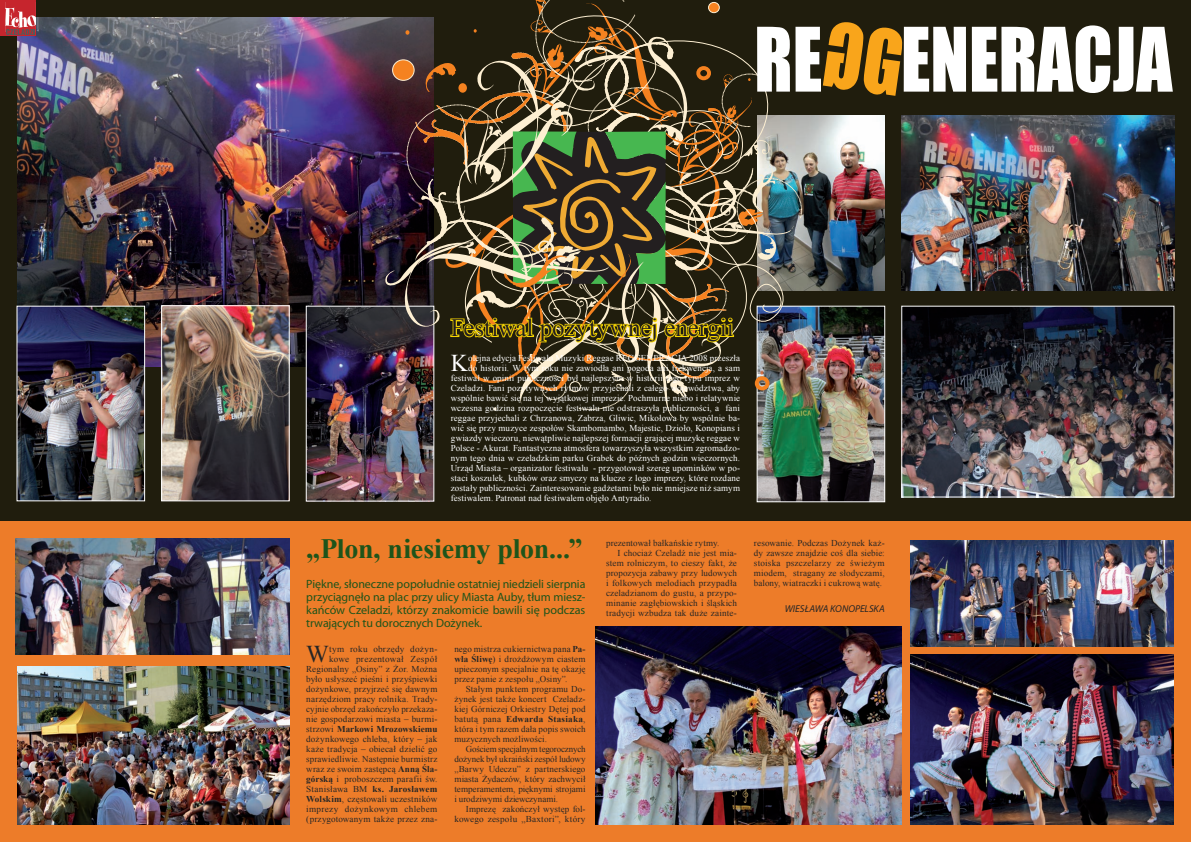
<style>
.page{position:relative;width:1191px;height:842px;background:#fff}
.page>*{position:absolute;margin:0;border:0;box-sizing:border-box;transform-origin:0 0}
.t1{font:700 28px "Times New Roman";letter-spacing:-.01em;color:#1e541a}
.t2{font:25px "Times New Roman";color:#231f20}
.t3{font:24.1px "Times New Roman";color:#fff}
.t4{font:24.1px "Times New Roman";color:#262626}
.t5{font:12px/13px "Myriad Pro";letter-spacing:-.005em;color:#1e541a;text-align:justify}
.t6{font:italic 10px "Myriad Pro";color:#262626}
.t7{font:9px/10px "Times New Roman";letter-spacing:.015em;color:#262626;text-align:justify}
.t8{font:9px "Times New Roman";letter-spacing:.01em;color:#fff}
.s1{font-weight:700}
</style>
<div class="page">
<div style="left:0;top:0;width:1191px;height:538px;background:#201d0d"></div>
<div style="left:0;top:521px;width:1191px;height:321px;background:#ed7c29"></div>
<img style="left:17px;top:18px;width:368px;height:348px">
<img style="left:19px;top:308px;width:124px;height:191px">
<div style="left:17px;top:306px;width:128px;height:195px;border:1px solid #fff"></div>
<img style="left:163px;top:307px;width:125px;height:192px">
<div style="left:161px;top:305px;width:129px;height:196px;border:1px solid #fff"></div>
<img style="left:308px;top:308px;width:124px;height:192px">
<img style="left:758px;top:420px;width:125px;height:80px">
<div style="left:756px;top:306px;width:129px;height:196px;border:1px solid #fff"></div>
<img style="left:903px;top:420px;width:269px;height:75px">
<div style="left:901px;top:306px;width:273px;height:191px;border:1px solid #fff"></div>
<img style="left:385px;top:0;width:787px;height:420px">
<div style="left:0;top:0;width:36px;height:36px;background:#c6252d"></div>
<svg style="left:5px;top:2px;width:31px;height:33px"></svg>
<img style="left:16px;top:539px;width:273px;height:116px">
<img style="left:17px;top:667px;width:272px;height:157px">
<img style="left:910px;top:654px;width:264px;height:170px">
<img style="left:910px;top:541px;width:264px;height:105px">
<img style="left:595px;top:626px;width:306px;height:198px">
<h2 class="t2" style="left:451px;top:311px;width:284px">Festiwal pozytywnej energii</h2>
<h3 class="t3" style="left:451px;top:347px;width:19px">K</h3>
<p class="t8" style="left:468px;top:352px;width:273px">olejna edycja Festiwalu Muzyki Reggae REGGENERACJA 2008 przeszła</p>
<p class="t8" style="left:468px;top:362px;width:273px">do historii. W tym roku nie zawiodła ani pogoda ani frekwencja, a sam</p>
<p class="t8" style="left:451px;top:372px;width:291px">festiwal w opinii publiczności był najlepszym w historii tego typu imprez w</p>
<p class="t8" style="left:451px;top:382px;width:291px">Czeladzi. Fani pozytywnych rytmów przyjechali z całego województwa, aby</p>
<p class="t8" style="left:451px;top:392px;width:291px">wspólnie bawić się na tej wyjątkowej imprezie. Pochmurne niebo i relatywnie</p>
<p class="t8" style="left:451px;top:402px;width:291px">wczesna godzina rozpoczęcie festiwalu nie odstraszyła publiczności, a fani</p>
<p class="t8" style="left:451px;top:412px;width:291px">reggae przyjechali z Chrzanowa, Zabrza, Gliwic, Mikołowa by wspólnie ba-</p>
<p class="t8" style="left:451px;top:422px;width:291px">wić się przy muzyce zespołów Skambomambo, Majestic, Dzioło, Konopians i</p>
<p class="t8" style="left:451px;top:432px;width:291px">gwiazdy wieczoru, niewątpliwie najlepszej formacji grającej muzykę reggae w</p>
<p class="t8" style="left:451px;top:442px;width:291px">Polsce - Akurat. Fantastyczna atmosfera towarzyszyła wszystkim zgromadzo-</p>
<p class="t8" style="left:451px;top:452px;width:291px">nym tego dnia w czeladzkim parku Grabek do późnych godzin wieczornych.</p>
<p class="t8" style="left:451px;top:462px;width:291px">Urząd Miasta – organizator festiwalu - przygotował szereg upominków w po-</p>
<p class="t8" style="left:451px;top:472px;width:291px">staci koszulek, kubków oraz smyczy na klucze z logo imprezy, które rozdane</p>
<p class="t8" style="left:451px;top:482px;width:291px">zostały publiczności. Zainteresowanie gadżetami było nie mniejsze niż samym</p>
<p class="t8" style="left:451px;top:492px;width:202px">festiwalem. Patronat nad festiwalem objęło Antyradio.</p>
<h1 class="t1" style="left:306px;top:529px;width:278px">„Plon, niesiemy plon...”</h1>
<h3 class="t5" style="left:306px;top:578px;width:281px">Piękne, słoneczne popołudnie ostatniej niedzieli sierpnia przyciągnęło na plac przy ulicy Miasta Auby, tłum miesz&shy;kańców Czeladzi, którzy znakomicie bawili się podczas trwających tu dorocznych Dożynek.</h3>
<p class="t7" style="left:306px;top:644px;width:133px;text-align:right">tym roku obrzędy dożyn-<br>kowe prezentował Zespół<br>Regionalny „Osiny” z Żor. Można było usłyszeć pieśni i przyśpiewki dożynkowe, przyjrzeć się dawnym narzędziom pracy rolnika. Trady&shy;cyjnie obrzęd zakończyło przekaza&shy;nie gospodarzowi miasta – burmi&shy;strzowi <span class="s1">Markowi Mrozowskiemu </span>dożynkowego chleba, który – jak każe tradycja – obiecał dzielić go sprawiedliwie. Następnie burmistrz wraz ze swoim zastępcą <span class="s1">Anną Śla&shy;górską</span> i proboszczem parafii św.<br>Stanisława BM <span class="s1">ks. Jarosławem<br>Wolskim</span>, częstowali uczestników imprezy dożynkowym chlebem (przygotowanym także przez zna-</p>
<p class="t7" style="left:454px;top:644px;width:133px">nego mistrza cukiernictwa pana <span class="s1">Pa&shy;wła Śliwę</span>) i drożdżowym ciastem upieczonym specjalnie na tę okazję przez panie z zespołu „Osiny”.</p>
<h3 class="t4" style="left:306px;top:638px;width:24px">W</h3>
<p class="t7" style="left:454px;top:684px;width:133px;text-indent:11px">Stałym punktem programu Do&shy;żynek jest także koncert Czeladz&shy;kiej Górniczej Orkiestry Dętej pod batutą pana <span class="s1">Edwarda Stasiaka</span>, która i tym razem dała popis swoich muzycznych możliwości.</p>
<p class="t7" style="left:454px;top:744px;width:133px;text-indent:11px">Gościem specjalnym tegorocznych dożynek był ukraiński zespół ludowy „Barwy Udeczu” z partnerskiego miasta Żydaczów, który zachwycił temperamentem, pięknymi strojami i urodziwymi dziewczynami.</p>
<p class="t7" style="left:454px;top:804px;width:133px;text-align:right">Imprezę zakończył występ fol&shy;kowego zespołu „Baxtori”, który</p>
<p class="t7" style="left:606px;top:538px;width:115px">prezentował bałkańskie rytmy.</p>
<p class="t7" style="left:617px;top:548px;width:121px">I chociaż Czeladź nie jest mia-</p>
<p class="t7" style="left:606px;top:558px;width:132px">stem rolniczym, to cieszy fakt, że</p>
<p class="t7" style="left:606px;top:568px;width:132px">propozycja zabawy przy ludowych</p>
<p class="t7" style="left:606px;top:578px;width:132px">i folkowych melodiach przypadła</p>
<p class="t7" style="left:606px;top:588px;width:132px">czeladzianom do gustu, a przypo-</p>
<p class="t7" style="left:606px;top:598px;width:132px">minanie zagłębiowskich i śląskich</p>
<p class="t7" style="left:606px;top:608px;width:132px">tradycji wzbudza tak duże zainte-</p>
<p class="t7" style="left:754px;top:538px;width:132px">resowanie. Podczas Dożynek każ&shy;dy zawsze znajdzie coś dla siebie: stoiska pszczelarzy ze świeżym miodem, stragany ze słodyczami, balony, wiatraczki i cukrową watę.</p>
<p class="t6" style="left:784px;top:602px;width:101px">WIESŁAWA KONOPELSKA</p>
</div>
